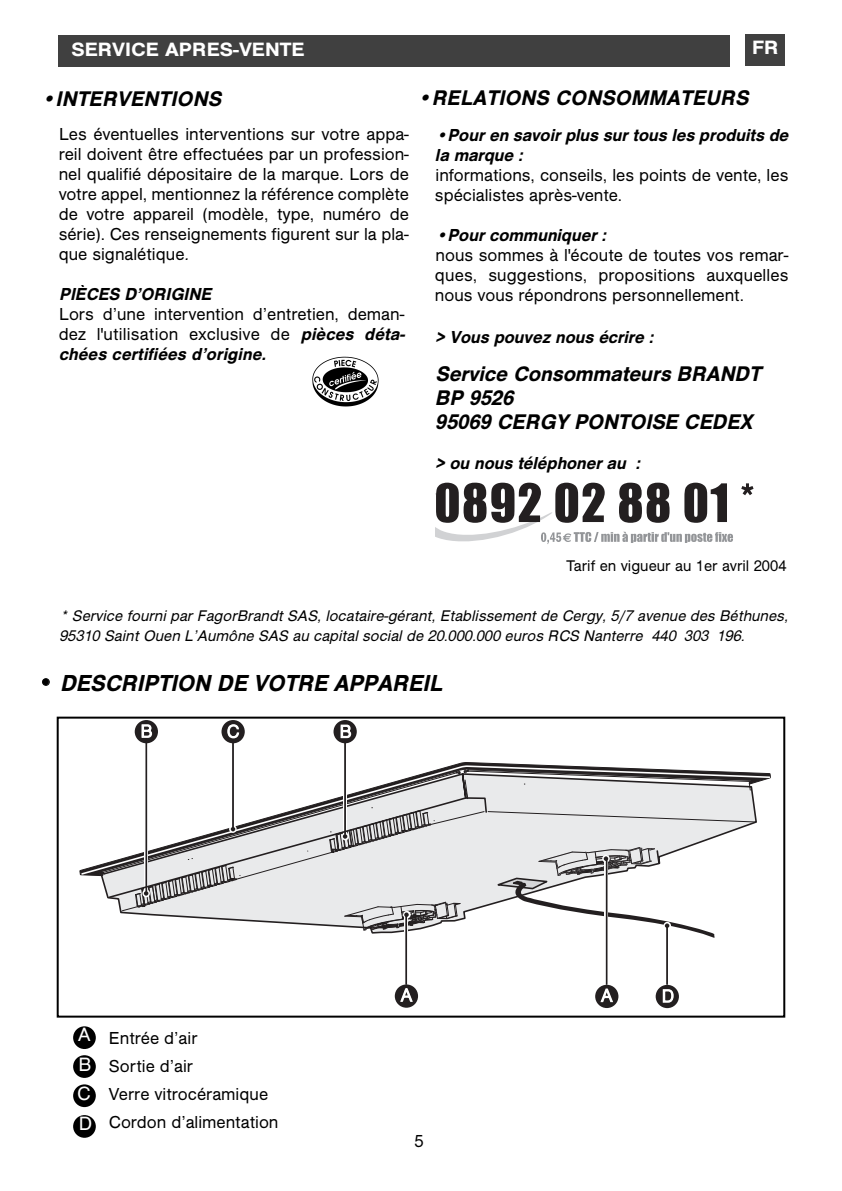
<style>
.page{position:relative;width:842px;height:1191px;background:#fff}
.page>*{position:absolute;margin:0;border:0;box-sizing:border-box;transform-origin:0 0}
.t1{font:italic 500 24px "Nimbus San No 5 T";color:#000}
.t2{font:italic 500 22px/24px "Nimbus San No 5 T";letter-spacing:.01em;color:#000}
.t3{font:500 20px "Nimbus San No 5 T";color:#fff;scale:1.1 1}
.t4{font:20px/29.8px "Nimbus San No 5 T";color:#fff;text-align:justify}
.t5{font:18.4px "Nimbus San No 5 T Ligh";color:#fff}
.t6{font:18px/20px "Nimbus San No 5 T";color:#000}
.t7{font:italic 500 18px/20px "Nimbus San No 5 T";color:#000}
.t8{font:italic 16px/20px "Nimbus San No 5 T";color:#000}
.t9{font:16px "Nimbus San No 5 T";color:#000}
.s1{font-style:italic}
.s2{font-weight:500;font-style:italic}
.s3{font-weight:400;font-style:normal}
</style>
<div class="page">
<div style="left:746px;top:34px;width:39px;height:31px;background:#404040"></div>
<svg style="left:80px;top:764px;width:691px;height:112px"></svg>
<hr style="left:145px;top:739px;width:3px;height:155px;background:#fff">
<hr style="left:344px;top:738px;width:3px;height:99px;background:#fff">
<hr style="left:146px;top:739px;width:1px;height:152px;background:#231f20">
<hr style="left:232px;top:739px;width:2px;height:88px;background:#231f20">
<hr style="left:344px;top:739px;width:2px;height:95px;background:#231f20">
<div style="left:135px;top:720px;width:23px;height:23px;background:#231f20;border-radius:50%"></div>
<div style="left:221px;top:720px;width:24px;height:23px;background:#231f20;border-radius:50%"></div>
<div style="left:333px;top:720px;width:24px;height:23px;background:#231f20;border-radius:50%"></div>
<div style="left:395px;top:984px;width:23px;height:23px;background:#231f20;border-radius:50%"></div>
<div style="left:595px;top:984px;width:23px;height:24px;background:#231f20;border-radius:50%"></div>
<hr style="left:606px;top:860px;width:1px;height:124px;background:#231f20">
<div style="left:656px;top:984px;width:23px;height:24px;background:#231f20;border-radius:50%"></div>
<hr style="left:666px;top:927px;width:2px;height:57px;background:#231f20">
<hr style="left:405px;top:916px;width:2px;height:68px;background:#231f20">
<svg style="left:100px;top:769px;width:656px;height:169px"></svg>
<div style="left:57px;top:716px;width:728px;height:301px;border:2px solid #000"></div>
<div style="left:73px;top:1026px;width:23px;height:23px;background:#000;border-radius:11px"></div>
<svg style="left:73px;top:1055px;width:23px;height:23px"></svg>
<svg style="left:73px;top:1084px;width:23px;height:23px"></svg>
<svg style="left:73px;top:1115px;width:23px;height:22px"></svg>
<svg style="left:741px;top:483px;width:12px;height:12px"></svg>
<svg style="left:435px;top:482px;width:298px;height:62px"></svg>
<img style="left:312px;top:356px;width:67px;height:51px">
<div style="left:58px;top:36px;width:672px;height:31px;background:#404040"></div>
<p class="t3" style="left:71px;top:37px;width:214px">SERVICE APRES-VENTE</p>
<p class="t3" style="left:752px;top:36px;width:26px">FR</p>
<p class="t2" style="left:41px;top:86px;width:185px">•INTERVENTIONS</p>
<p class="t2" style="left:417px;top:85px;width:336px">•RELATIONS CONSOMMATEURS</p>
<p class="t7" style="left:435px;top:124px;width:357px">•Pour en savoir plus sur tous les produits de la marque :</p>
<p class="t6" style="left:435px;top:164px;width:355px">informations, conseils, les points de vente, les spécialistes après-vente.</p>
<p class="t7" style="left:436px;top:224px;width:174px">•Pour communiquer :</p>
<p class="t6" style="left:435px;top:244px;width:355px;text-align:justify">nous sommes à l'écoute de toutes vos remar&shy;ques, suggestions, propositions auxquelles nous vous répondrons personnellement.</p>
<p class="t7" style="left:436px;top:326px;width:222px">&gt; Vous pouvez nous écrire :</p>
<p class="t2" style="left:435px;top:361px;width:327px">Service Consommateurs BRANDT<br>BP 9526<br>95069 CERGY PONTOISE CEDEX</p>
<p class="t7" style="left:436px;top:452px;width:209px">&gt; ou nous téléphoner au :</p>
<p class="t6" style="left:59px;top:124px;width:352px;text-align:justify">Les éventuelles interventions sur votre appa&shy;reil doivent être effectuées par un profession&shy;nel qualifié dépositaire de la marque. Lors de votre appel, mentionnez la référence complète de votre appareil (modèle, type, numéro de série). Ces renseignements figurent sur la pla&shy;que signalétique<span class="s1">.</span></p>
<p class="t7" style="left:59px;top:283px;width:156px">PIÈCES D’ORIGINE</p>
<p class="t6" style="left:59px;top:303px;width:350px">Lors d’une intervention d’entretien, deman&shy;dez l'utilisation exclusive de <span class="s2">pièces déta&shy;chées certifiées d’origine.</span></p>
<p class="t9" style="left:566px;top:556px;width:222px">Tarif en vigueur au 1er avril 2004</p>
<p class="t8" style="left:59px;top:605px;width:732px">* Service fourni par FagorBrandt SAS, locataire-gérant, Etablissement de Cergy, 5/7 avenue des Béthunes,<br>95310 Saint Ouen L’Aumône SAS au capital social de 20.000.000 euros RCS Nanterre 440 303 196.</p>
<h1 class="t1" style="left:38px;top:668px;width:409px"><span class="s3">•</span> DESCRIPTION DE VOTRE APPAREIL</h1>
<p class="t5" style="left:141px;top:720px;width:13px">B</p>
<p class="t5" style="left:227px;top:720px;width:14px">C</p>
<p class="t5" style="left:340px;top:720px;width:13px">B</p>
<p class="t4" style="left:77px;top:1019px;width:17px">A B C D</p>
<p class="t6" style="left:109px;top:1023px;width:171px;line-height:28px">Entrée d’air<br>Sortie d’air<br>Verre vitrocéramique<br>Cordon d’alimentation</p>
<p class="t5" style="left:401px;top:984px;width:12px">A</p>
<p class="t5" style="left:601px;top:984px;width:12px">A</p>
<p class="t5" style="left:662px;top:985px;width:13px">D</p>
<p class="t6" style="left:414px;top:1131px;width:11px">5</p>
</div>
